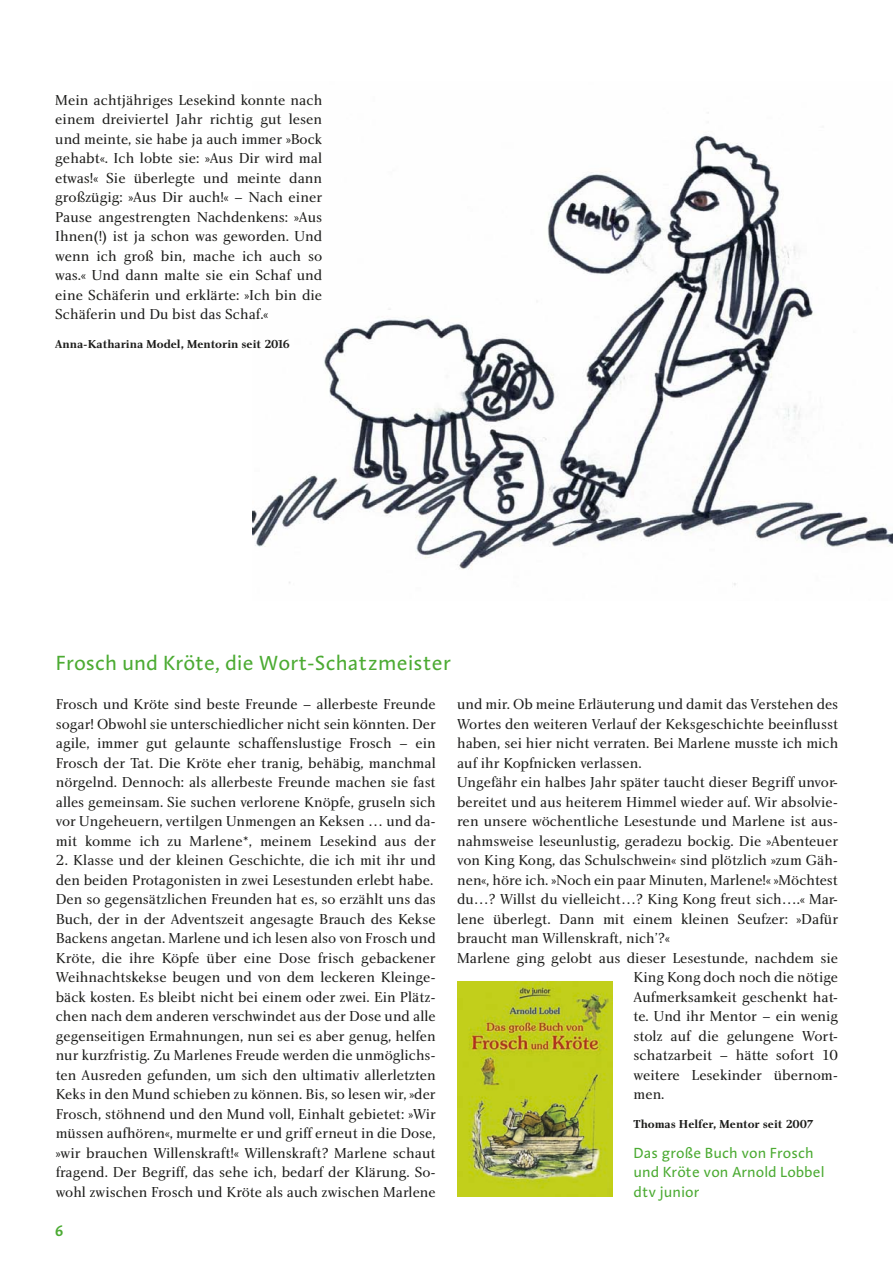
<style>
.page{position:relative;width:893px;height:1263px;background:#fff}
.page>*{position:absolute;margin:0;border:0;box-sizing:border-box;transform-origin:0 0}
.t1{font:21px "Aroma LT";color:#4cab33}
.t2{font:15px/19.5px "Charlotte Book Plain";color:#1d1d1b;text-align:justify}
.t3{font:15px/19.5px "Aroma LT";color:#4cab33}
.t4{font:600 15px "Aroma LT";color:#4cab33}
.t5{font:12px "Charlotte Bold Plain";color:#1d1d1b}
</style>
<div class="page">
<img style="left:252px;top:112px;width:641px;height:473px">
<img style="left:457px;top:981px;width:155px;height:216px">
<p class="t2" style="left:55px;top:90px;width:269px">Mein achtjähriges Lesekind konnte nach einem dreiviertel Jahr richtig gut lesen und meinte, sie habe ja auch immer »Bock gehabt«. Ich lobte sie: »Aus Dir wird mal etwas!« Sie überlegte und meinte dann großzügig: »Aus Dir auch!« – Nach einer Pause angestrengten Nachdenkens: »Aus Ihnen(!) ist ja schon was geworden. Und wenn ich groß bin, mache ich auch so was.« Und dann malte sie ein Schaf und eine Schäferin und erklärte: »Ich bin die Schäferin und Du bist das Schaf.«</p>
<p class="t5" style="left:55px;top:337px;width:236px">Anna-Katharina Model, Mentorin seit 2016</p>
<h1 class="t1" style="left:56px;top:650px;width:397px">Frosch und Kröte, die Wort-Schatzmeister</h1>
<p class="t2" style="left:56px;top:694px;width:382px">Frosch und Kröte sind beste Freunde – allerbeste Freunde sogar! Obwohl sie unterschiedlicher nicht sein könnten. Der agile, immer gut gelaunte schaffenslustige Frosch – ein Frosch der Tat. Die Kröte eher tranig, behäbig, manchmal nörgelnd. Dennoch: als allerbeste Freunde machen sie fast alles gemeinsam. Sie suchen verlorene Knöpfe, gruseln sich vor Ungeheuern, vertilgen Unmengen an Keksen … und da&shy;mit komme ich zu Marlene*, meinem Lesekind aus der</p>
<p class="t2" style="left:56px;top:850px;width:382px;text-align:left">2. Klasse und der kleinen Geschichte, die ich mit ihr und den beiden Protagonisten in zwei Lesestunden erlebt habe.<br>Den so gegensätzlichen Freunden hat es, so erzählt uns das Buch, der in der Adventszeit angesagte Brauch des Kekse Backens angetan. Marlene und ich lesen also von Frosch und Kröte, die ihre Köpfe über eine Dose frisch gebackener Weihnachtskekse beugen und von dem leckeren Kleinge&shy;bäck kosten. Es bleibt nicht bei einem oder zwei. Ein Plätz&shy;chen nach dem anderen verschwindet aus der Dose und alle gegenseitigen Ermahnungen, nun sei es aber genug, helfen nur kurzfristig. Zu Marlenes Freude werden die unmöglichs&shy;ten Ausreden gefunden, um sich den ultimativ allerletzten Keks in den Mund schieben zu können. Bis, so lesen wir, »der Frosch, stöhnend und den Mund voll, Einhalt gebietet: »Wir müssen aufhören«, murmelte er und griff erneut in die Dose, »wir brauchen Willenskraft!« Willenskraft? Marlene schaut fragend. Der Begriff, das sehe ich, bedarf der Klärung. So&shy;wohl zwischen Frosch und Kröte als auch zwischen Marlene</p>
<p class="t4" style="left:55px;top:1221px;width:10px">6</p>
<p class="t2" style="left:457px;top:694px;width:383px">und mir. Ob meine Erläuterung und damit das Verstehen des</p>
<p class="t2" style="left:457px;top:714px;width:383px">Wortes den weiteren Verlauf der Keksgeschichte beeinflusst</p>
<p class="t2" style="left:457px;top:733px;width:383px">haben, sei hier nicht verraten. Bei Marlene musste ich mich</p>
<p class="t2" style="left:457px;top:753px;width:186px">auf ihr Kopfnicken verlassen.</p>
<p class="t2" style="left:457px;top:772px;width:383px">Ungefähr ein halbes Jahr später taucht dieser Begriff unvor-</p>
<p class="t2" style="left:457px;top:792px;width:383px">bereitet und aus heiterem Himmel wieder auf. Wir absolvie-</p>
<p class="t2" style="left:457px;top:811px;width:383px">ren unsere wöchentliche Lesestunde und Marlene ist aus-</p>
<p class="t2" style="left:457px;top:831px;width:383px">nahmsweise leseunlustig, geradezu bockig. Die »Abenteuer</p>
<p class="t2" style="left:457px;top:850px;width:383px">von King Kong, das Schulschwein« sind plötzlich »zum Gäh-</p>
<p class="t2" style="left:457px;top:870px;width:383px">nen«, höre ich. »Noch ein paar Minuten, Marlene!« »Möchtest</p>
<p class="t2" style="left:457px;top:889px;width:383px">du…? Willst du vielleicht…? King Kong freut sich….« Mar-</p>
<p class="t2" style="left:457px;top:909px;width:383px">lene überlegt. Dann mit einem kleinen Seufzer: »Dafür</p>
<p class="t2" style="left:457px;top:928px;width:214px">braucht man Willenskraft, nich’?«</p>
<p class="t2" style="left:457px;top:948px;width:383px">Marlene ging gelobt aus dieser Lesestunde, nachdem sie</p>
<p class="t2" style="left:634px;top:967px;width:206px">King Kong doch noch die nötige</p>
<p class="t2" style="left:634px;top:987px;width:206px">Aufmerksamkeit geschenkt hat-</p>
<p class="t2" style="left:634px;top:1006px;width:206px">te. Und ihr Mentor – ein wenig</p>
<p class="t2" style="left:634px;top:1026px;width:206px">stolz auf die gelungene Wort-</p>
<p class="t2" style="left:634px;top:1045px;width:206px">schatzarbeit – hätte sofort 10</p>
<p class="t2" style="left:634px;top:1065px;width:206px">weitere Lesekinder übernom-</p>
<p class="t2" style="left:634px;top:1084px;width:32px">men.</p>
<p class="t5" style="left:634px;top:1117px;width:182px">Thomas Helfer, Mentor seit 2007</p>
<p class="t3" style="left:634px;top:1142px;width:192px">Das große Buch von Frosch und Kröte von Arnold Lobbel dtv junior</p>
</div>
